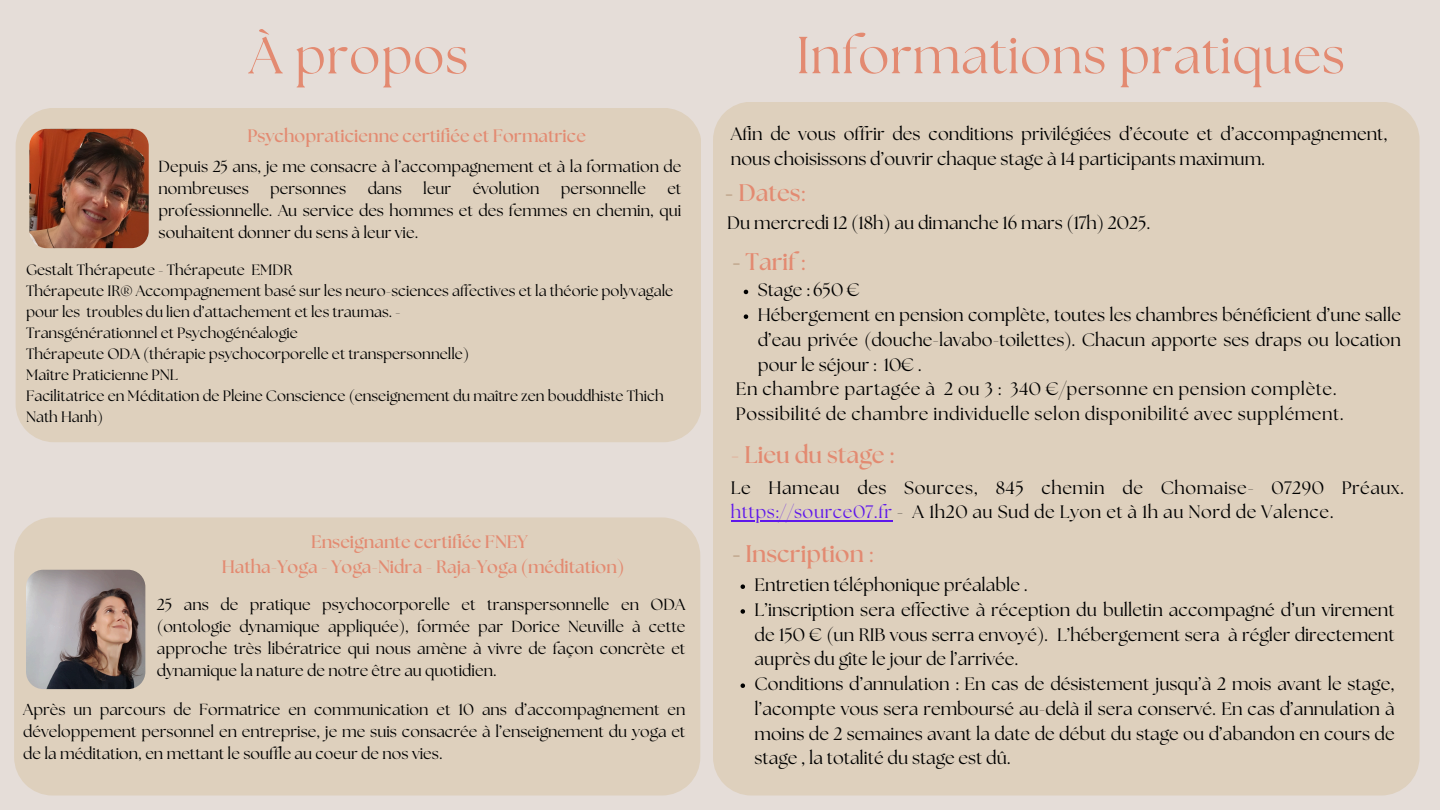
<style>
.page{position:relative;width:1440px;height:810px;background:#e5ddd8}
.page>*{position:absolute;margin:0;border:0;box-sizing:border-box;transform-origin:0 0}
.t1{font:52px "The Seasons";letter-spacing:.015em;color:#e38a71}
.t2{font:700 24px "The Seasons";color:#e38a71}
.t3{font:18px/24.8px "The Seasons";color:#000;text-align:justify}
.t4{font:18px/24.8px "The Seasons";letter-spacing:.03em;color:#000}
.t5{font:700 18px/24.8px "The Seasons";color:#e38a71;text-align:center}
.t6{font:16px/21.8px "The Seasons";color:#000;text-align:justify}
.t7{font:15px/21px "The Seasons";color:#000}
.s1{color:#7f4b23}
.s2{font-weight:400}
.s3{color:#5e17eb}
</style>
<div class="page">
<div style="left:713px;top:102px;width:707px;height:694px;background:#ded0bd"></div>
<div style="left:16px;top:108px;width:685px;height:334px;background:#ded0bd"></div>
<img style="left:29px;top:129px;width:120px;height:119px">
<div style="left:14px;top:517px;width:686px;height:279px;background:#ded0bd"></div>
<img style="left:26px;top:570px;width:119px;height:119px">
<svg style="left:741px;top:584px;width:4px;height:5px"></svg>
<svg style="left:741px;top:609px;width:4px;height:5px"></svg>
<svg style="left:741px;top:683px;width:4px;height:5px"></svg>
<svg style="left:744px;top:290px;width:4px;height:4px"></svg>
<svg style="left:744px;top:314px;width:4px;height:5px"></svg>
<hr style="left:731px;top:520px;width:162px;height:1px;background:#5e17eb">
<p class="t1" style="left:249px;top:32px;width:221px">À propos</p>
<p class="t1" style="left:796px;top:32px;width:550px">Informations pratiques</p>
<h4 class="t5" style="left:247px;top:124px;width:340px">Psychopraticienne certifiée et Formatrice</h4>
<p class="t6" style="left:159px;top:157px;width:524px">Depuis 25 ans, je me consacre à l’accompagnement et à la formation de nombreuses</p>
<p class="t6" style="left:270px;top:179px;width:78px">personnes</p>
<p class="t6" style="left:368px;top:179px;width:36px">dans</p>
<p class="t6" style="left:423px;top:179px;width:30px">leur</p>
<p class="t6" style="left:473px;top:179px;width:68px">évolution</p>
<p class="t6" style="left:561px;top:179px;width:87px">personnelle</p>
<p class="t6" style="left:159px;top:179px;width:524px;text-indent:509px">et professionnelle. Au service des hommes et des femmes en chemin, qui souhaitent donner du sens à leur vie.</p>
<p class="t7" style="left:26px;top:260px;width:268px">Gestalt Thérapeute - Thérapeute EMDR</p>
<p class="t7" style="left:26px;top:281px;width:649px">Thérapeute IR® Accompagnement basé sur les neuro-sciences affectives et la théorie polyvagale pour les troubles du lien d’attachement et les traumas. -</p>
<p class="t7" style="left:26px;top:323px;width:273px">Transgénérationnel et Psychogénéalogie</p>
<p class="t7" style="left:26px;top:344px;width:445px">Thérapeute ODA (thérapie psychocorporelle et transpersonnelle)</p>
<p class="t7" style="left:26px;top:365px;width:154px">Maître Praticienne PNL</p>
<p class="t7" style="left:26px;top:386px;width:639px">Facilitatrice en Méditation de Pleine Conscience (enseignement du maître zen bouddhiste Thich<br>Nath Hanh)</p>
<p class="t5" style="left:222px;top:531px;width:404px">Enseignante certifiée FNEY<br>Hatha-Yoga - Yoga-Nidra - Raja-Yoga (méditation)</p>
<p class="t6" style="left:157px;top:595px;width:530px">25 ans de pratique psychocorporelle et transpersonnelle en ODA (ontologie dynamique appliquée), formée par Dorice Neuville à cette approche très libératrice qui nous amène à vivre de façon concrète et dynamique la nature de notre être au quotidien.</p>
<p class="t6" style="left:23px;top:700px;width:664px">Après un parcours de Formatrice en communication et 10 ans d’accompagnement en développement personnel en entreprise, je me suis consacrée à l’enseignement du yoga et de la méditation, en mettant le souffle au coeur de nos vies.</p>
<p class="t3" style="left:731px;top:123px;width:658px">Afin de vous offrir des conditions privilégiées d’écoute et d’accompagnement, nous choisissons d’ouvrir chaque stage à 14 participants maximum.</p>
<h1 class="t2" style="left:725px;top:182px;width:82px"><span class="s1">-</span> Dates<span class="s2">:</span></h1>
<h3 class="t3" style="left:727px;top:212px;width:425px">Du mercredi 12 (18h) au dimanche 16 mars (17h) 2025.</h3>
<h2 class="t2" style="left:732px;top:251px;width:74px"><span class="s1">-</span> Tarif <span class="s2">:</span></h2>
<p class="t3" style="left:758px;top:279px;width:103px">Stage : 650 €</p>
<p class="t3" style="left:758px;top:304px;width:645px">Hébergement en pension complète, toutes les chambres bénéficient d’une salle d’eau privée (douche-lavabo-toilettes). Chacun apporte ses draps ou location pour le séjour : 10€ .</p>
<h5 class="t4" style="left:736px;top:378px;width:610px">En chambre partagée à 2 ou 3 : 340 €/personne en pension complète.<br>Possibilité de chambre individuelle selon disponibilité avec supplément.</h5>
<h3 class="t2" style="left:731px;top:443px;width:164px">- Lieu du stage :</h3>
<p class="t4" style="left:731px;top:476px;width:675px">Le Hameau des Sources, 845 chemin de Chomaise- 07290 Préaux.</p>
<p class="t4" style="left:731px;top:501px;width:604px"><span class="s3">https://source07.fr</span> - A 1h20 au Sud de Lyon et à 1h au Nord de Valence.</p>
<h5 class="t2" style="left:732px;top:542px;width:142px"><span class="s1">-</span> Inscription <span class="s2">:</span></h5>
<h5 class="t3" style="left:755px;top:574px;width:275px">Entretien téléphonique préalable .</h5>
<h3 class="t3" style="left:755px;top:598px;width:642px">L’inscription sera effective à réception du bulletin accompagné d’un virement de 150 € (un RIB vous serra envoyé). L’hébergement sera à régler directement auprès du gîte le jour de l’arrivée.</h3>
<h5 class="t3" style="left:755px;top:673px;width:642px">Conditions d’annulation : En cas de désistement jusqu’à 2 mois avant le stage, l’acompte vous sera remboursé au-delà il sera conservé. En cas d’annulation à moins de 2 semaines avant la date de début du stage ou d’abandon en cours de stage , la totalité du stage est dû.</h5>
</div>
